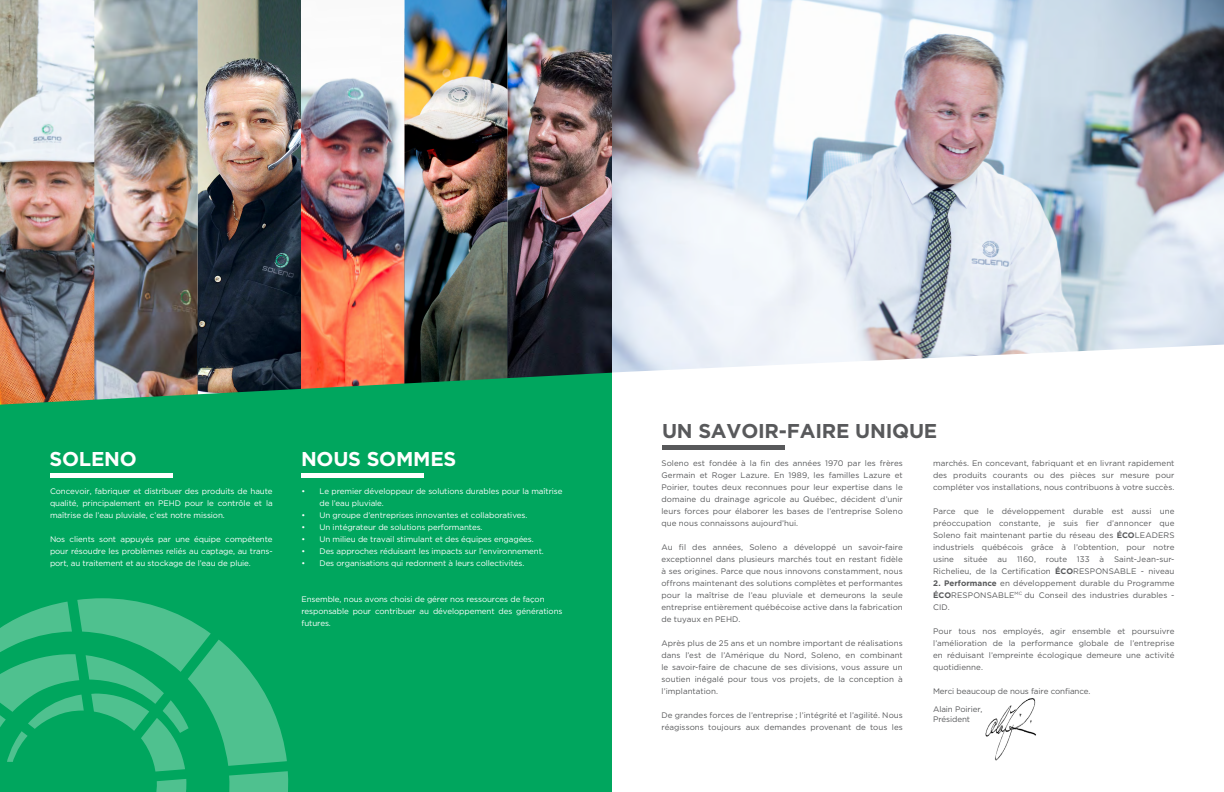
<style>
.page{position:relative;width:1224px;height:792px;background:#fff}
.page>*{position:absolute;margin:0;border:0;box-sizing:border-box;transform-origin:0 0}
.t1{font:700 20px "Gotham HTF";letter-spacing:-.01em;color:#58595b}
.t2{font:700 20px "Gotham HTF";letter-spacing:-.01em;color:#fff}
.t3{font:8px/12px "Gotham HTF";letter-spacing:.005em;color:#58595b;text-align:justify}
.t4{font:8px/12px "Gotham HTF";letter-spacing:-.01em;color:#fff;text-align:justify}
.s1{font-weight:700}
</style>
<div class="page">
<img style="left:0;top:0;width:94px;height:373px">
<img style="left:198px;top:0;width:103px;height:373px">
<img style="left:985px;top:698px;width:51px;height:63px">
<img style="left:404px;top:0;width:104px;height:373px">
<img style="left:94px;top:0;width:104px;height:373px">
<img style="left:301px;top:78px;width:103px;height:295px">
<img style="left:508px;top:0;width:104px;height:373px">
<div style="left:0;top:373px;width:612px;height:419px;background:#00a65e"></div>
<img style="left:612px;top:0;width:612px;height:372px">
<div style="left:50px;top:473px;width:122px;height:5px;background:#fff"></div>
<div style="left:302px;top:473px;width:122px;height:5px;background:#fff"></div>
<hr style="left:663px;top:445px;width:122px;height:4px;background:#58595b">
<svg style="left:0;top:598px;width:291px;height:194px;background:#20b071"></svg>
<h1 class="t2" style="left:50px;top:447px;width:89px">SOLENO</h1>
<h1 class="t2" style="left:301px;top:447px;width:157px">NOUS SOMMES</h1>
<p class="t4" style="left:50px;top:485px;width:224px">Concevoir, fabriquer et distribuer des produits de haute qualité, principalement en PEHD pour le contrôle et la maîtrise de l’eau pluviale, c’est notre mission.</p>
<p class="t4" style="left:50px;top:533px;width:224px">Nos clients sont appuyés par une équipe compétente pour résoudre les problèmes reliés au captage, au trans&shy;port, au traitement et au stockage de l’eau de pluie.</p>
<p class="t4" style="left:319px;top:485px;width:245px;text-indent:-18px">• Le premier développeur de solutions durables pour la maîtrise de l’eau pluviale.</p>
<p class="t4" style="left:301px;top:509px;width:227px">• Un groupe d’entreprises innovantes et collaboratives.</p>
<p class="t4" style="left:301px;top:521px;width:183px">• Un intégrateur de solutions performantes.</p>
<p class="t4" style="left:301px;top:533px;width:234px">• Un milieu de travail stimulant et des équipes engagées.</p>
<p class="t4" style="left:301px;top:545px;width:244px">• Des approches réduisant les impacts sur l’environnement.</p>
<p class="t4" style="left:301px;top:557px;width:225px">• Des organisations qui redonnent à leurs collectivités.</p>
<p class="t4" style="left:301px;top:593px;width:263px;text-align:left">Ensemble, nous avons choisi de gérer nos ressources de façon responsable pour contribuer au développement des générations futures.</p>
<h1 class="t1" style="left:662px;top:419px;width:277px">UN SAVOIR-FAIRE UNIQUE</h1>
<p class="t3" style="left:661px;top:457px;width:243px">Soleno est fondée à la fin des années 1970 par les frères Germain et Roger Lazure. En 1989, les familles Lazure et Poirier, toutes deux reconnues pour leur expertise dans le domaine du drainage agricole au Québec, décident d’unir leurs forces pour élaborer les bases de l’entreprise Soleno que nous connaissons aujourd’hui.</p>
<p class="t3" style="left:661px;top:541px;width:243px">Au fil des années, Soleno a développé un savoir-faire exceptionnel dans plusieurs marchés tout en restant fidèle à ses origines. Parce que nous innovons constamment, nous offrons maintenant des solutions complètes et performantes pour la maîtrise de l’eau pluviale et demeurons la seule entreprise entièrement québécoise active dans la fabrication de tuyaux en PEHD.</p>
<p class="t3" style="left:661px;top:637px;width:243px">Après plus de 25 ans et un nombre important de réalisations dans l’est de l’Amérique du Nord, Soleno, en combinant le savoir-faire de chacune de ses divisions, vous assure un soutien inégalé pour tous vos projets, de la conception à l’implantation.</p>
<p class="t3" style="left:661px;top:709px;width:243px">De grandes forces de l’entreprise ; l’intégrité et l’agilité. Nous réagissons toujours aux demandes provenant de tous les</p>
<p class="t3" style="left:933px;top:457px;width:243px">marchés. En concevant, fabriquant et en livrant rapidement des produits courants ou des pièces sur mesure pour compléter vos installations, nous contribuons à votre succès.</p>
<p class="t3" style="left:933px;top:505px;width:243px">Parce que le développement durable est aussi une préoccupation constante, je suis fier d’annoncer que Soleno fait maintenant partie du réseau des <span class="s1">ÉCO</span>LEADERS industriels québécois grâce à l’obtention, pour notre usine située au 1160, route 133 à Saint-Jean-sur-Richelieu, de la Certification <span class="s1">ÉCO</span>RESPONSABLE - niveau</p>
<p class="t3" style="left:933px;top:577px;width:243px"><span class="s1">2. Performance</span> en développement durable du Programme <span class="s1">ÉCO</span>RESPONSABLE<sup>MC</sup> du Conseil des industries durables - CID.</p>
<p class="t3" style="left:933px;top:625px;width:243px">Pour tous nos employés, agir ensemble et poursuivre l’amélioration de la performance globale de l’entreprise en réduisant l’empreinte écologique demeure une activité quotidienne.</p>
<p class="t3" style="left:933px;top:685px;width:159px">Merci beaucoup de nous faire confiance.</p>
<p class="t3" style="left:933px;top:704px;width:51px;line-height:10px">Alain Poirier,<br>Président</p>
</div>
